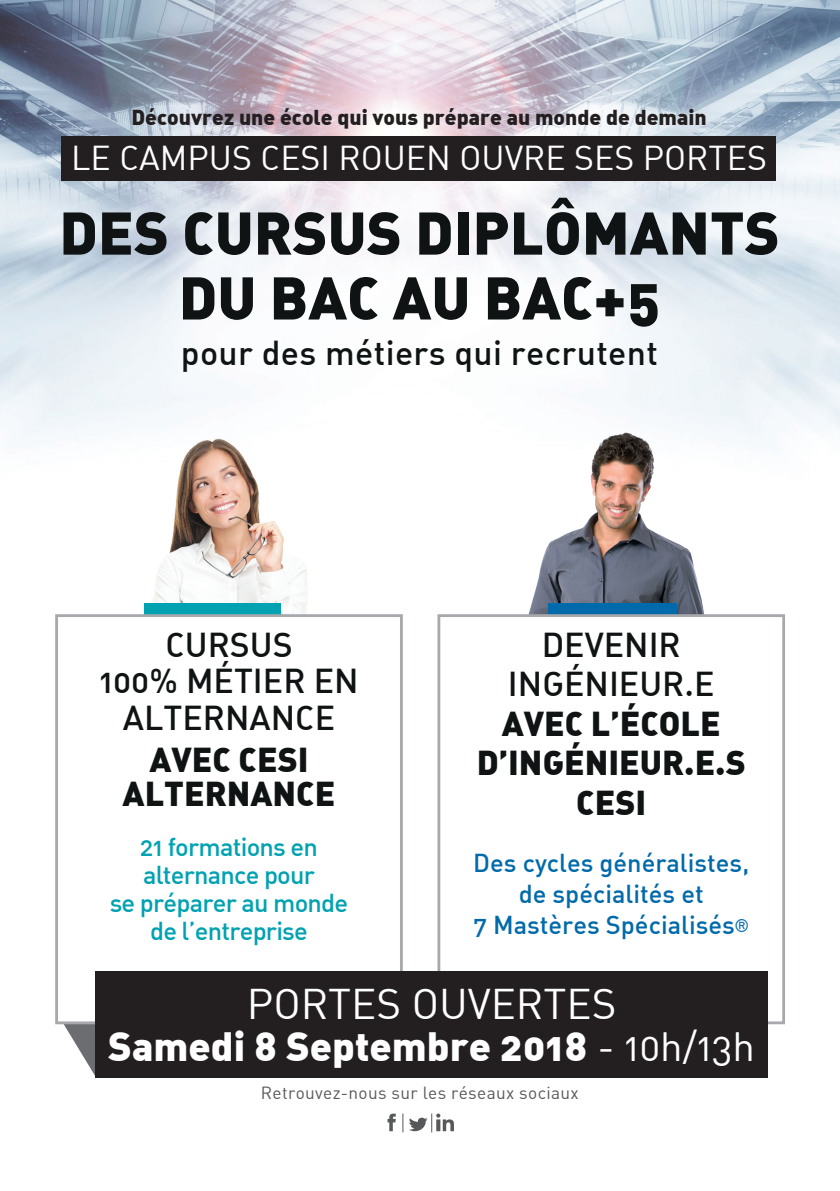
<style>
.page{position:relative;width:840px;height:1191px;background:#fff}
.page>*{position:absolute;margin:0;border:0;box-sizing:border-box;transform-origin:0 0}
.t1{font:900 59.2px/64.8px "DIN Alternate";color:#0f1314;text-align:center}
.t2{font:42px "DIN Alternate";color:#fff}
.t3{font:900 40px "DIN Alternate";color:#fff}
.t4{font:500 33.8px/36.6px "DIN Alternate";color:#0f1314;text-align:center}
.t5{font:900 33.8px/39.4px "DIN Alternate";color:#0f1314;text-align:center}
.t6{font:33.8px "DIN Alternate";color:#fff}
.t7{font:500 25.4px/28.2px "DIN Alternate";letter-spacing:-.03em;color:#00a2b1;text-align:center}
.t8{font:500 25.4px/31px "DIN Alternate";color:#006aab;text-align:center}
.t9{font:900 21.2px "DIN Alternate";color:#231f20}
.t10{font:17.2px "DIN Alternate";letter-spacing:.02em;color:#57585a}
.s1{font-family:"Lobster 1.4";font-weight:400}
.s2{font-weight:400}
</style>
<div class="page">
<svg style="left:60px;top:1024px;width:35px;height:52px"></svg>
<img style="left:528px;top:574px;width:176px;height:40px">
<img style="left:152px;top:574px;width:156px;height:40px">
<div style="left:144px;top:603px;width:136px;height:301px;background:#00a2b1"></div>
<div style="left:547px;top:603px;width:129px;height:301px;background:#006aab"></div>
<div style="left:55px;top:614px;width:347px;height:410px;background:#fff;border:3px solid #a8a9ad"></div>
<div style="left:437px;top:614px;width:347px;height:410px;background:#fff;border:3px solid #a8a9ad"></div>
<img style="left:0;top:0;width:839px;height:574px">
<svg style="left:387px;top:1113px;width:8px;height:18px"></svg>
<svg style="left:402px;top:1113px;width:51px;height:19px"></svg>
<div style="left:95px;top:971px;width:672px;height:106px;background:#231f20"></div>
<div style="left:61px;top:137px;width:714px;height:44px;background:#231f20"></div>
<p class="t9" style="left:131px;top:103px;width:576px">Découvrez une école qui vous prépare au monde de demain</p>
<p class="t6" style="left:71px;top:137px;width:697px">LE CAMPUS CESI ROUEN OUVRE SES PORTES</p>
<h1 class="t1" style="left:59px;top:198px;width:721px">DES CURSUS DIPLÔMANTS<br>DU BAC AU BAC+5</h1>
<p class="t4" style="left:181px;top:333px;width:478px">pour des métiers qui recrutent</p>
<p class="t4" style="left:99px;top:625px;width:260px">CURSUS<br>100% MÉTIER EN<br>ALTERNANCE</p>
<p class="t5" style="left:122px;top:741px;width:214px;line-height:33.8px">AVEC CESI<br>ALTERNANCE</p>
<p class="t7" style="left:110px;top:831px;width:240px">21 formations en alternance pour<br>se préparer au monde de l’entreprise</p>
<p class="t4" style="left:507px;top:624px;width:208px;line-height:39.4px">DEVENIR<br>INGÉNIEUR.E</p>
<p class="t5" style="left:476px;top:702px;width:270px">AVEC L’ÉCOLE<br>D’INGÉNIEUR.E.S<br>CESI</p>
<p class="t8" style="left:473px;top:846px;width:277px">Des cycles généralistes, de spécialités et<br>7 Mastères Spécialisés<span class="s1">®</span></p>
<p class="t2" style="left:247px;top:977px;width:371px">PORTES OUVERTES</p>
<p class="t3" style="left:108px;top:1019px;width:648px">Samedi 8 Septembre 2018 <span class="s2">- 10h/13h</span></p>
<p class="t10" style="left:261px;top:1082px;width:319px">Retrouvez-nous sur les réseaux sociaux</p>
</div>
